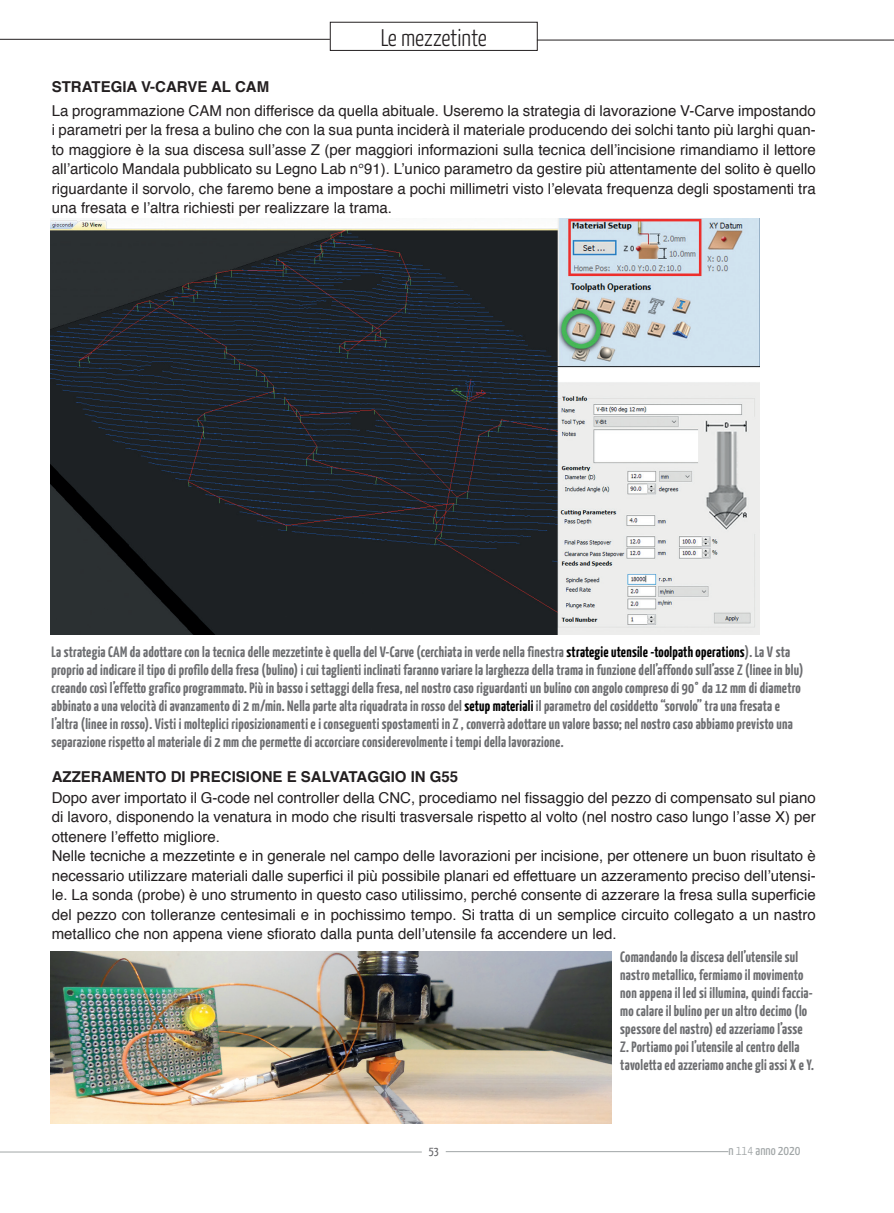
<style>
.page{position:relative;width:894px;height:1213px;background:#fff}
.page>*{position:absolute;margin:0;border:0;box-sizing:border-box;transform-origin:0 0}
.t1{font:300 24px "Yanone Kaffeesatz";color:#231f20}
.TESTO{font:15px/19.5px "Helvetica";color:#231f20;text-align:justify}
.TESTO_DIDA{font:700 15px/18px "Yanone Kaffeesatz";letter-spacing:.015em;color:#6c6d70}
.TESTO-2{font:700 15px "Helvetica";color:#231f20}
.t2{font:13.5px "Yanone Kaffeesatz";color:#a1a6a7}
.t3{font:12px "Yanone Kaffeesatz";color:#636366}
.s1{color:#000001}
.s2{font-weight:300}
</style>
<div class="page">
<hr style="left:0;top:39px;width:330px;height:1px;background:#231f20">
<hr style="left:537px;top:40px;width:356px;height:1px;background:#231f20">
<div style="left:330px;top:22px;width:207px;height:29px;border:1px solid #231f20"></div>
<hr style="left:0;top:1151px;width:421px;height:1px;background:#a1a6a7">
<hr style="left:445px;top:1151px;width:283px;height:1px;background:#a1a6a7">
<img style="left:51px;top:219px;width:708px;height:415px">
<img style="left:51px;top:951px;width:560px;height:172px">
<h1 class="t1" style="left:380px;top:23px;width:108px">Le mezzetinte</h1>
<p class="TESTO-2" style="left:52px;top:74px;width:219px">STRATEGIA V-CARVE AL CAM</p>
<p class="TESTO" style="left:52px;top:101px;width:765px">La programmazione CAM non differisce da quella abituale. Useremo la strategia di lavorazione V-Carve impostando i parametri per la fresa a bulino che con la sua punta inciderà il materiale producendo dei solchi tanto più larghi quan&shy;to maggiore è la sua discesa sull’asse Z (per maggiori informazioni sulla tecnica dell’incisione rimandiamo il lettore all’articolo Mandala pubblicato su Legno Lab n°91). L’unico parametro da gestire più attentamente del solito è quello riguardante il sorvolo, che faremo bene a impostare a pochi millimetri visto l’elevata frequenza degli spostamenti tra una fresata e l’altra richiesti per realizzare la trama.</p>
<p class="TESTO_DIDA" style="left:51px;top:642px;width:753px">La strategia CAM da adottare con la tecnica delle mezzetinte è quella del V-Carve (cerchiata in verde nella finestra <span class="s1">strategie utensile -toolpath operations</span>). La V sta proprio ad indicare il tipo di profilo della fresa (bulino) i cui taglienti inclinati faranno variare la larghezza della trama in funzione dell’affondo sull’asse Z (linee in blu) creando così l’effetto grafico programmato. Più in basso i settaggi della fresa, nel nostro caso riguardanti un bulino con angolo compreso di 90° da 12 mm di diametro abbinato a una velocità di avanzamento di 2 m/min. Nella parte alta riquadrata in rosso del <span class="s1">setup materiali</span> il parametro del cosiddetto “sorvolo” tra una fresata e l’altra (linee in rosso). Visti i molteplici riposizionamenti e i conseguenti spostamenti in Z , converrà adottare un valore basso; nel nostro caso abbiamo previsto una separazione rispetto al materiale di 2 mm che permette di accorciare considerevolmente i tempi della lavorazione.</p>
<p class="TESTO-2" style="left:52px;top:764px;width:408px">AZZERAMENTO DI PRECISIONE E SALVATAGGIO IN G55</p>
<p class="TESTO" style="left:52px;top:788px;width:765px">Dopo aver importato il G-code nel controller della CNC, procediamo nel fissaggio del pezzo di compensato sul piano di lavoro, disponendo la venatura in modo che risulti trasversale rispetto al volto (nel nostro caso lungo l’asse X) per ottenere l’effetto migliore.</p>
<p class="TESTO" style="left:52px;top:846px;width:765px">Nelle tecniche a mezzetinte e in generale nel campo delle lavorazioni per incisione, per ottenere un buon risultato è necessario utilizzare materiali dalle superfici il più possibile planari ed effettuare un azzeramento preciso dell’utensi&shy;le. La sonda (probe) è uno strumento in questo caso utilissimo, perché consente di azzerare la fresa sulla superficie del pezzo con tolleranze centesimali e in pochissimo tempo. Si tratta di un semplice circuito collegato a un nastro metallico che non appena viene sfiorato dalla punta dell’utensile fa accendere un led.</p>
<p class="TESTO_DIDA" style="left:620px;top:947px;width:195px">Comandando la discesa dell’utensile sul nastro metallico, fermiamo il movimento non appena il led si illumina, quindi faccia&shy;mo calare il bulino per un altro decimo (lo spessore del nastro) ed azzeriamo l’asse Z. Portiamo poi l’utensile al centro della tavoletta ed azzeriamo anche gli assi X e Y.</p>
<p class="t3" style="left:428px;top:1143px;width:12px">53</p>
<p class="t2" style="left:728px;top:1141px;width:73px">n <span class="s2">114</span> anno 2020</p>
</div>
